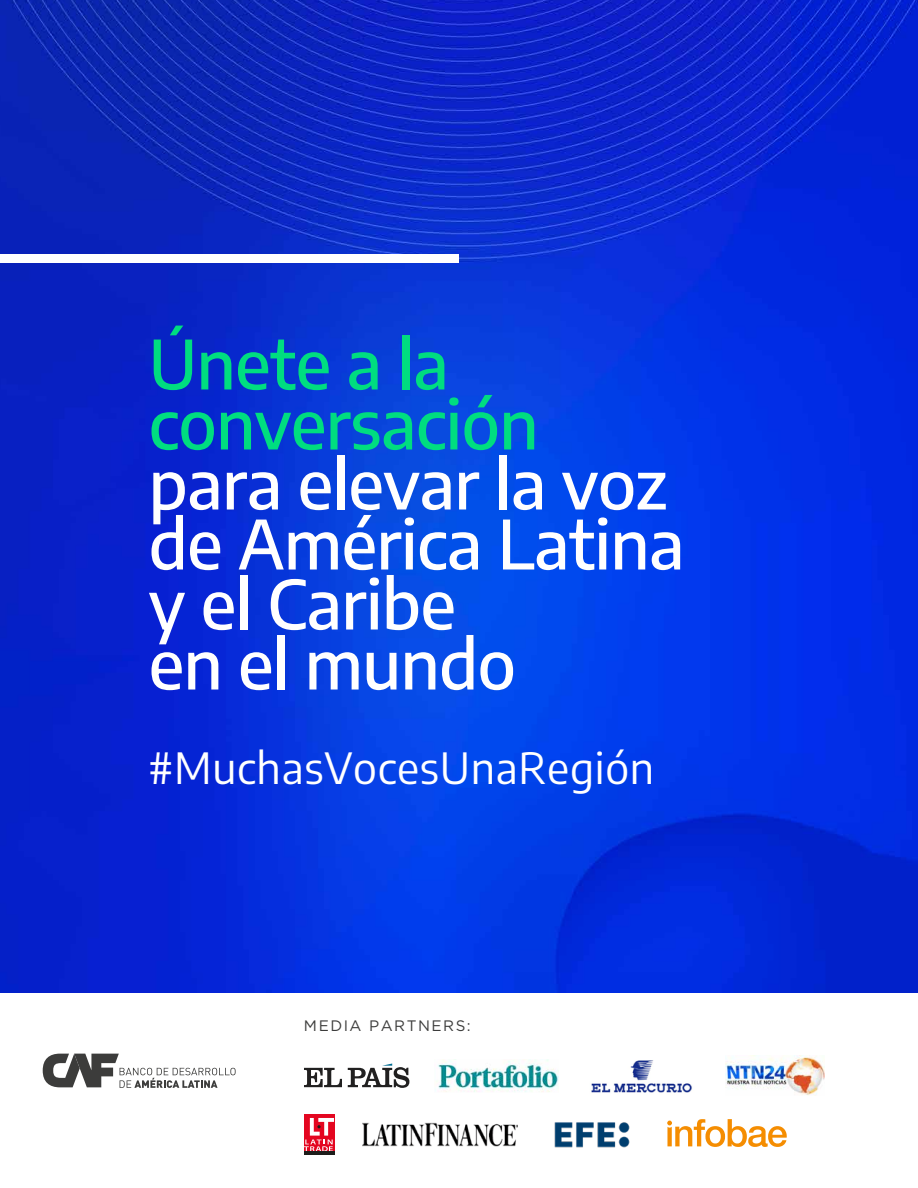
<style>
.page{position:relative;width:918px;height:1188px;background:#fff}
.page>*{position:absolute;margin:0;border:0;box-sizing:border-box;transform-origin:0 0}
.t1{font:500 67.5px/60px "Encode Sans";letter-spacing:-.01em;color:#fff}
.t2{font:500 67.5px/60px "Encode Sans";letter-spacing:-.01em;color:#00dd80}
.t3{font:42.75px "Encode Sans";letter-spacing:.015em;color:#fff}
.t4{font:15.15px "Gotham";letter-spacing:.1em;color:#3c3c3b}
</style>
<div class="page">
<img style="left:0;top:0;width:918px;height:993px">
<div style="left:0;top:254px;width:459px;height:9px;background:#fff"></div>
<svg style="left:43px;top:1054px;width:193px;height:34px"></svg>
<svg style="left:304px;top:1064px;width:105px;height:24px"></svg>
<img style="left:591px;top:1060px;width:101px;height:33px">
<img style="left:435px;top:1059px;width:124px;height:33px">
<img style="left:725px;top:1057px;width:99px;height:39px">
<div style="left:304px;top:1114px;width:30px;height:37px;background:#e40620"></div>
<svg style="left:304px;top:1118px;width:30px;height:33px"></svg>
<hr style="left:304px;top:1151px;width:30px;height:4px;background:#1d1d1b">
<img style="left:363px;top:1122px;width:154px;height:25px">
<img style="left:554px;top:1122px;width:76px;height:26px">
<svg style="left:667px;top:1119px;width:120px;height:28px"></svg>
<p class="t2" style="left:149px;top:331px;width:391px">Únete a la conversación</p>
<p class="t1" style="left:149px;top:451px;width:537px">para elevar la voz de América Latina y el Caribe<br>en el mundo</p>
<p class="t3" style="left:149px;top:738px;width:507px">#MuchasVocesUnaRegión</p>
<p class="t4" style="left:304px;top:1016px;width:168px">MEDIA PARTNERS:</p>
</div>
